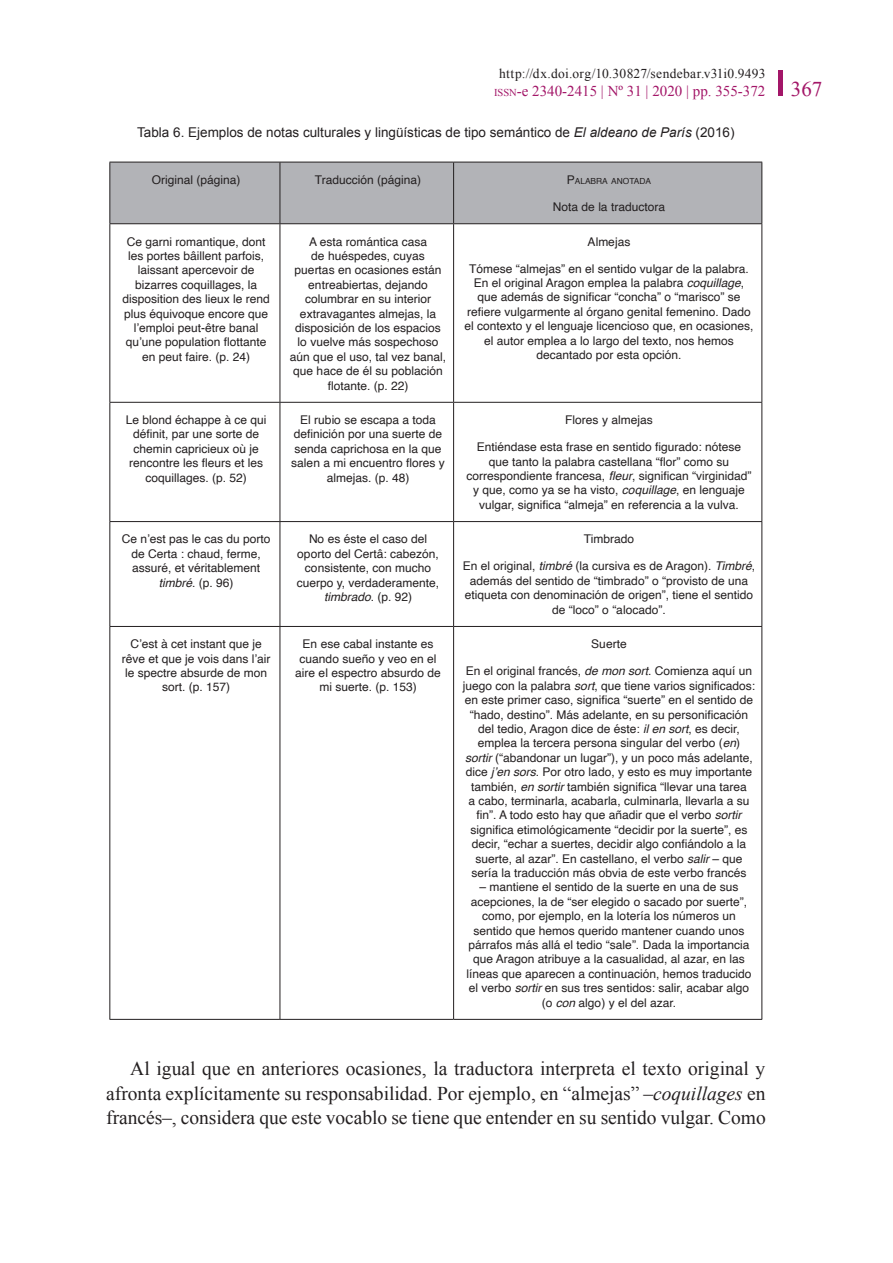
<style>
.page{position:relative;width:893px;height:1263px;background:#fff}
.page>*{position:absolute;margin:0;border:0;box-sizing:border-box;transform-origin:0 0}
.CAJA_GENERAL{font:19.5px/24.3px "Times New Roman";letter-spacing:-.005em;color:#231f20;text-align:justify}
.t1{font:15px "Times New Roman";color:#a31668}
.LEYENDAS{font:13.5px "Arial";color:#231f20}
.t2{font:13.5px "Times New Roman";letter-spacing:.025em;color:#231f20}
.TABLAS{font:12px/14.4px "Helvetica";color:#231f20;text-align:center}
.TABLAS-2{font:8.4px "Helvetica";color:#231f20}
.s1{font-size:10.5px}
.s2{font-style:inherit}
.s3{font-size:21px}
.s4{font-style:italic}
.s5{font-size:12px}
</style>
<div class="page">
<hr style="left:778px;top:70px;width:4px;height:26px;background:#a31668">
<div style="left:110px;top:163px;width:651px;height:60px;background:#b2b3b7"></div>
<hr style="left:109px;top:162px;width:171px;height:1px;background:#231f20">
<hr style="left:109px;top:162px;width:1px;height:61px;background:#231f20">
<hr style="left:280px;top:162px;width:174px;height:1px;background:#231f20">
<hr style="left:280px;top:162px;width:1px;height:61px;background:#231f20">
<hr style="left:454px;top:162px;width:308px;height:1px;background:#231f20">
<hr style="left:453px;top:162px;width:1px;height:61px;background:#231f20">
<hr style="left:761px;top:162px;width:1px;height:61px;background:#231f20">
<hr style="left:109px;top:223px;width:171px;height:1px;background:#231f20">
<hr style="left:280px;top:223px;width:174px;height:1px;background:#231f20">
<hr style="left:454px;top:223px;width:308px;height:1px;background:#231f20">
<hr style="left:109px;top:224px;width:1px;height:178px;background:#231f20">
<hr style="left:280px;top:224px;width:1px;height:178px;background:#231f20">
<hr style="left:453px;top:224px;width:1px;height:178px;background:#231f20">
<hr style="left:761px;top:224px;width:1px;height:178px;background:#231f20">
<hr style="left:109px;top:402px;width:171px;height:1px;background:#231f20">
<hr style="left:109px;top:403px;width:1px;height:118px;background:#231f20">
<hr style="left:280px;top:402px;width:174px;height:1px;background:#231f20">
<hr style="left:280px;top:403px;width:1px;height:118px;background:#231f20">
<hr style="left:454px;top:402px;width:308px;height:1px;background:#231f20">
<hr style="left:453px;top:403px;width:1px;height:118px;background:#231f20">
<hr style="left:761px;top:403px;width:1px;height:118px;background:#231f20">
<hr style="left:109px;top:521px;width:171px;height:1px;background:#231f20">
<hr style="left:109px;top:522px;width:1px;height:104px;background:#231f20">
<hr style="left:280px;top:521px;width:174px;height:1px;background:#231f20">
<hr style="left:280px;top:522px;width:1px;height:104px;background:#231f20">
<hr style="left:454px;top:521px;width:308px;height:1px;background:#231f20">
<hr style="left:453px;top:522px;width:1px;height:104px;background:#231f20">
<hr style="left:761px;top:522px;width:1px;height:104px;background:#231f20">
<hr style="left:109px;top:626px;width:171px;height:1px;background:#231f20">
<hr style="left:109px;top:627px;width:1px;height:392px;background:#231f20">
<hr style="left:280px;top:626px;width:174px;height:1px;background:#231f20">
<hr style="left:280px;top:627px;width:1px;height:392px;background:#231f20">
<hr style="left:454px;top:626px;width:308px;height:1px;background:#231f20">
<hr style="left:453px;top:627px;width:1px;height:392px;background:#231f20">
<hr style="left:761px;top:627px;width:1px;height:392px;background:#231f20">
<hr style="left:109px;top:1019px;width:171px;height:1px;background:#231f20">
<hr style="left:280px;top:1019px;width:174px;height:1px;background:#231f20">
<hr style="left:454px;top:1019px;width:308px;height:1px;background:#231f20">
<p class="t2" style="left:499px;top:64px;width:268px">http://dx.doi.org/10.30827/sendebar.v31i0.9493</p>
<p class="t1" style="left:494px;top:81px;width:330px"><span class="s1">ISSN</span><span class="s2">-</span>e 2340-2415 | Nº 31 | 2020 | pp. 355-372 <span class="s3">367</span></p>
<p class="LEYENDAS" style="left:137px;top:124px;width:599px">Tabla 6. Ejemplos de notas culturales y lingüísticas de tipo semántico de <span class="s4">El aldeano de París</span> (2016)</p>
<p class="TABLAS" style="left:152px;top:173px;width:90px">Original (página)</p>
<p class="TABLAS" style="left:315px;top:173px;width:108px">Traducción (página)</p>
<p class="TABLAS-2" style="left:567px;top:174px;width:86px"><span class="s5">P</span>ALABRA ANOTADA</p>
<p class="TABLAS" style="left:553px;top:200px;width:114px">Nota de la traductora</p>
<p class="TABLAS" style="left:122px;top:234px;width:149px">Ce garni romantique, dont les portes bâillent parfois, laissant apercevoir de bizarres coquillages, la disposition des lieux le rend plus équivoque encore que l’emploi peut-être banal qu’une population flottante en peut faire. (p. 24)</p>
<p class="TABLAS" style="left:290px;top:234px;width:158px">A esta romántica casa<br>de huéspedes, cuyas puertas en ocasiones están entreabiertas, dejando columbrar en su interior extravagantes almejas, la disposición de los espacios lo vuelve más sospechoso aún que el uso, tal vez banal, que hace de él su población flotante. (p. 22)</p>
<p class="TABLAS" style="left:588px;top:234px;width:44px">Almejas</p>
<p class="TABLAS" style="left:465px;top:262px;width:290px">Tómese “almejas” en el sentido vulgar de la palabra.<br>En el original Aragon emplea la palabra <span class="s4">coquillage</span>, que además de significar “concha” o “marisco” se refiere vulgarmente al órgano genital femenino. Dado el contexto y el lenguaje licencioso que, en ocasiones, el autor emplea a lo largo del texto, nos hemos decantado por esta opción.</p>
<p class="TABLAS" style="left:126px;top:413px;width:142px">Le blond échappe à ce qui définit, par une sorte de chemin capricieux où je rencontre les fleurs et les coquillages. (p. 52)</p>
<p class="TABLAS" style="left:291px;top:413px;width:155px">El rubio se escapa a toda definición por una suerte de senda caprichosa en la que salen a mi encuentro flores y almejas. (p. 48)</p>
<p class="TABLAS" style="left:565px;top:413px;width:89px">Flores y almejas</p>
<p class="TABLAS" style="left:467px;top:440px;width:286px">Entiéndase esta frase en sentido figurado: nótese que tanto la palabra castellana “flor” como su correspondiente francesa, <span class="s4">fleur</span>, significan “virginidad” y que, como ya se ha visto, <span class="s4">coquillage</span>, en lenguaje vulgar, significa “almeja” en referencia a la vulva.</p>
<p class="TABLAS" style="left:122px;top:532px;width:150px">Ce n’est pas le cas du porto de Certa : chaud, ferme, assuré, et véritablement <span class="s4">timbré</span>. (p. 96)</p>
<p class="TABLAS" style="left:297px;top:532px;width:144px">No es éste el caso del oporto del Certâ: cabezón, consistente, con mucho cuerpo y, verdaderamente, <span class="s4">timbrado</span>. (p. 92)</p>
<p class="TABLAS" style="left:584px;top:532px;width:52px">Timbrado</p>
<p class="TABLAS" style="left:463px;top:559px;width:294px">En el original, <span class="s4">timbré</span> (la cursiva es de Aragon). <span class="s4">Timbré</span>, además del sentido de “timbrado” o “provisto de una etiqueta con denominación de origen”, tiene el sentido de “loco” o “alocado”.</p>
<p class="TABLAS" style="left:122px;top:637px;width:150px">C’est à cet instant que je rêve et que je vois dans l’air le spectre absurde de mon sort. (p. 157)</p>
<p class="TABLAS" style="left:295px;top:637px;width:147px">En ese cabal instante es cuando sueño y veo en el aire el espectro absurdo de mi suerte. (p. 153)</p>
<p class="TABLAS" style="left:591px;top:637px;width:37px">Suerte</p>
<p class="TABLAS" style="left:463px;top:664px;width:294px">En el original francés, <span class="s4">de mon sort</span>. Comienza aquí un juego con la palabra <span class="s4">sort</span>, que tiene varios significados: en este primer caso, significa “suerte” en el sentido de “hado, destino”. Más adelante, en su personificación del tedio, Aragon dice de éste: <span class="s4">il en sort</span>, es decir, emplea la tercera persona singular del verbo (<span class="s4">en</span>)<br><span class="s4">sortir</span> (“abandonar un lugar”), y un poco más adelante, dice <span class="s4">j’en sors</span>. Por otro lado, y esto es muy importante también, <span class="s4">en sortir</span> también significa “llevar una tarea<br>a cabo, terminarla, acabarla, culminarla, llevarla a su fin”. A todo esto hay que añadir que el verbo <span class="s4">sortir </span>significa etimológicamente “decidir por la suerte”, es decir, “echar a suertes, decidir algo confiándolo a la suerte, al azar”. En castellano, el verbo <span class="s4">salir</span> – que sería la traducción más obvia de este verbo francés</p>
<p class="TABLAS" style="left:467px;top:880px;width:286px">– mantiene el sentido de la suerte en una de sus acepciones, la de “ser elegido o sacado por suerte”, como, por ejemplo, en la lotería los números un sentido que hemos querido mantener cuando unos párrafos más allá el tedio “sale”. Dada la importancia que Aragon atribuye a la casualidad, al azar, en las líneas que aparecen a continuación, hemos traducido el verbo <span class="s4">sortir</span> en sus tres sentidos: salir, acabar algo (o <span class="s4">con</span> algo) y el del azar.</p>
<p class="CAJA_GENERAL" style="left:106px;top:1056px;width:661px;text-indent:24px">Al igual que en anteriores ocasiones, la traductora interpreta el texto original y afronta explícitamente su responsabilidad. Por ejemplo, en “almejas” –<span class="s4">coquillages</span> en francés–, considera que este vocablo se tiene que entender en su sentido vulgar. Como</p>
</div>
